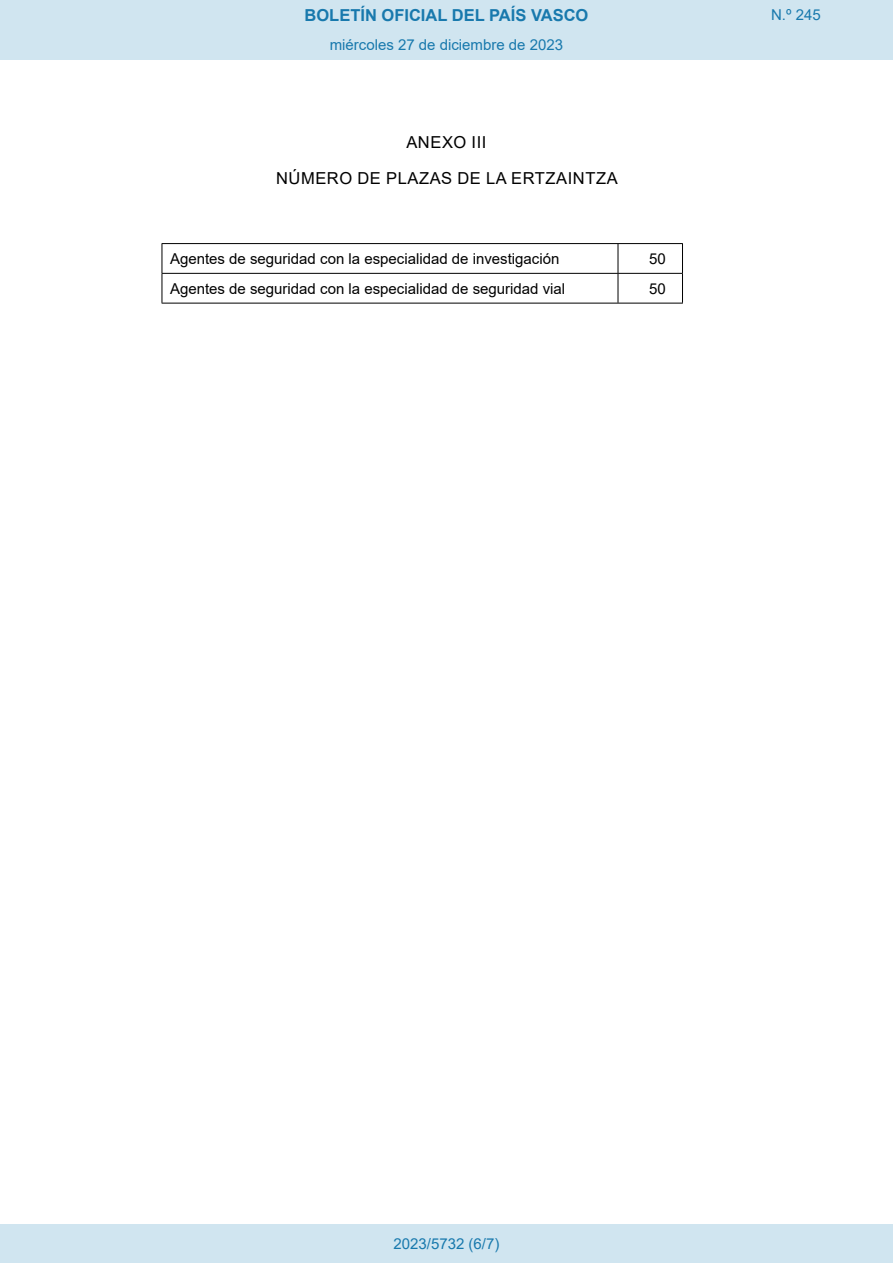
<style>
.page{position:relative;width:893px;height:1263px;background:#fff}
.page>*{position:absolute;margin:0;border:0;box-sizing:border-box;transform-origin:0 0}
.t1{font:16.5px "Arial";letter-spacing:.035em;color:#000}
.t2{font:700 16.5px "Arial";color:#1879ad}
.t3{font:15px "Arial";color:#000}
.Paginacion_Centro{font:15px "Arial";color:#1879ad}
</style>
<div class="page">
<hr style="left:162px;top:243px;width:456px;height:1px;background:#000">
<hr style="left:618px;top:243px;width:65px;height:1px;background:#000">
<hr style="left:162px;top:273px;width:456px;height:1px;background:#000">
<svg style="left:162px;top:244px;width:1px;height:59px"></svg>
<hr style="left:618px;top:273px;width:65px;height:1px;background:#000">
<svg style="left:618px;top:244px;width:1px;height:59px"></svg>
<svg style="left:682px;top:244px;width:1px;height:59px"></svg>
<hr style="left:162px;top:303px;width:456px;height:1px;background:#000">
<hr style="left:618px;top:303px;width:65px;height:1px;background:#000">
<div style="left:0;top:0;width:893px;height:60px;background:#d0e5f0"></div>
<div style="left:0;top:1225px;width:893px;height:38px;background:#d0e5f0"></div>
<p class="t2" style="left:305px;top:3px;width:285px">BOLETÍN OFICIAL DEL PAÍS VASCO</p>
<p class="Paginacion_Centro" style="left:771px;top:5px;width:51px">N.º 245</p>
<p class="Paginacion_Centro" style="left:330px;top:35px;width:235px">miércoles 27 de diciembre de 2023</p>
<p class="t1" style="left:406px;top:131px;width:82px">ANEXO III</p>
<p class="t1" style="left:276px;top:167px;width:343px">NÚMERO DE PLAZAS DE LA ERTZAINTZA</p>
<p class="t3" style="left:170px;top:248px;width:391px">Agentes de seguridad con la especialidad de investigación</p>
<p class="t3" style="left:649px;top:248px;width:18px">50</p>
<p class="t3" style="left:170px;top:278px;width:397px">Agentes de seguridad con la especialidad de seguridad vial</p>
<p class="t3" style="left:649px;top:278px;width:18px">50</p>
<p class="Paginacion_Centro" style="left:393px;top:1234px;width:107px">2023/5732 (6/7)</p>
</div>
